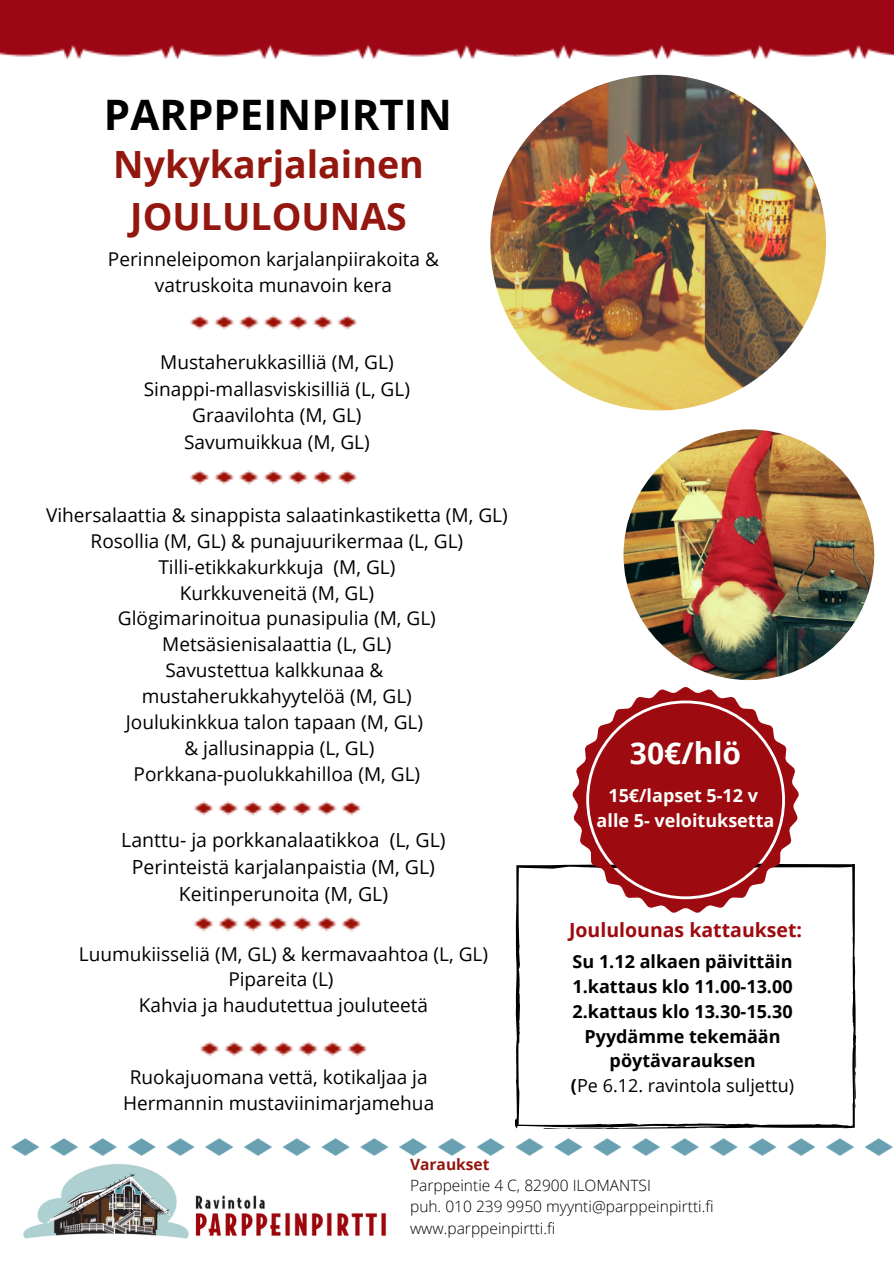
<style>
.page{position:relative;width:894px;height:1264px;background:#fff}
.page>*{position:absolute;margin:0;border:0;box-sizing:border-box;transform-origin:0 0}
.t1{font:700 42px "Open Sans";color:#000}
.t2{font:700 37.5px/51.8px "Open Sans";color:#93170f;text-align:center}
.t3{font:700 30px "Open Sans";color:#fefefc}
.t4{font:19.5px/27px "Open Sans";color:#000;text-align:center}
.t5{font:700 19.5px "Open Sans";color:#9d0a0f}
.t6{font:19.05px/25.8px "Open Sans";color:#000;text-align:center}
.t7{font:700 18px/24.8px "Open Sans";color:#000;text-align:center}
.t8{font:700 18px/24.8px "Open Sans";color:#fefefc;text-align:center}
.t9{font:300 15.6px "Open Sans";color:#000}
.t10{font:700 15.6px "Open Sans";color:#93170f}
.s1{font-weight:400}
</style>
<div class="page">
<img style="left:0;top:0;width:893px;height:59px">
<img style="left:12px;top:1138px;width:879px;height:17px">
<img style="left:195px;top:1195px;width:192px;height:41px">
<img style="left:24px;top:1163px;width:165px;height:76px">
<img style="left:490px;top:75px;width:335px;height:335px;border-radius:50%">
<img style="left:623px;top:429px;width:251px;height:251px;border-radius:50%">
<img style="left:190px;top:315px;width:167px;height:15px">
<img style="left:190px;top:470px;width:167px;height:15px">
<img style="left:194px;top:801px;width:167px;height:15px">
<img style="left:194px;top:916px;width:168px;height:16px">
<img style="left:200px;top:1041px;width:168px;height:15px">
<svg style="left:515px;top:864px;width:341px;height:265px"></svg>
<svg style="left:572px;top:687px;width:226px;height:225px"></svg>
<svg style="left:589px;top:703px;width:193px;height:193px;background:#a8262a"></svg>
<p class="t1" style="left:104px;top:85px;width:349px">PARPPEINPIRTIN</p>
<h5 class="t2" style="left:113px;top:138px;width:312px">Nykykarjalainen<br>JOULULOUNAS</h5>
<p class="t6" style="left:108px;top:246px;width:332px">Perinneleipomon karjalanpiirakoita &amp; vatruskoita munavoin kera</p>
<h5 class="t6" style="left:144px;top:348px;width:268px;line-height:26.5px">Mustaherukkasilliä (M, GL)<br>Sinappi-mallasviskisilliä (L, GL)<br>Graavilohta (M, GL)<br>Savumuikkua (M, GL)</h5>
<p class="t6" style="left:46px;top:501px;width:463px">Vihersalaattia &amp; sinappista salaatinkastiketta (M, GL)<br>Rosollia (M, GL) &amp; punajuurikermaa (L, GL)<br>Tilli-etikkakurkkuja (M, GL)<br>Kurkkuveneitä (M, GL)<br>Glögimarinoitua punasipulia (M, GL)<br>Metsäsienisalaattia (L, GL)<br>Savustettua kalkkunaa &amp;<br>mustaherukkahyytelöä (M, GL)<br>Joulukinkkua talon tapaan (M, GL)<br>&amp; jallusinappia (L, GL)<br>Porkkana-puolukkahilloa (M, GL)</p>
<h5 class="t4" style="left:121px;top:825px;width:326px">Lanttu- ja porkkanalaatikkoa (L, GL)<br>Perinteistä karjalanpaistia (M, GL)<br>Keitinperunoita (M, GL)</h5>
<p class="t6" style="left:79px;top:940px;width:410px">Luumukiisseliä (M, GL) &amp; kermavaahtoa (L, GL)<br>Pipareita (L)<br>Kahvia ja haudutettua jouluteetä</p>
<p class="t6" style="left:123px;top:1063px;width:312px;line-height:26.4px">Ruokajuomana vettä, kotikaljaa ja<br>Hermannin mustaviinimarjamehua</p>
<p class="t3" style="left:629px;top:732px;width:113px">30€/hlö</p>
<p class="t8" style="left:596px;top:782px;width:179px">15€/lapset 5-12 v alle 5- veloituksetta</p>
<p class="t5" style="left:569px;top:916px;width:234px">Joululounas kattaukset:</p>
<p class="t7" style="left:571px;top:948px;width:224px">Su 1.12 alkaen päivittäin<br>1.kattaus klo 11.00-13.00<br>2.kattaus klo 13.30-15.30<br>Pyydämme tekemään pöytävarauksen<br>(<span class="s1">Pe 6.12. ravintola suljettu)</span></p>
<h3 class="t10" style="left:410px;top:1152px;width:81px">Varaukset</h3>
<h4 class="t9" style="left:410px;top:1174px;width:242px">Parppeintie 4 C, 82900 ILOMANTSI</h4>
<h4 class="t9" style="left:410px;top:1195px;width:305px">puh. 010 239 9950 myynti@parppeinpirtti.fi</h4>
<h5 class="t9" style="left:410px;top:1216px;width:147px">www.parppeinpirtti.fi</h5>
</div>
